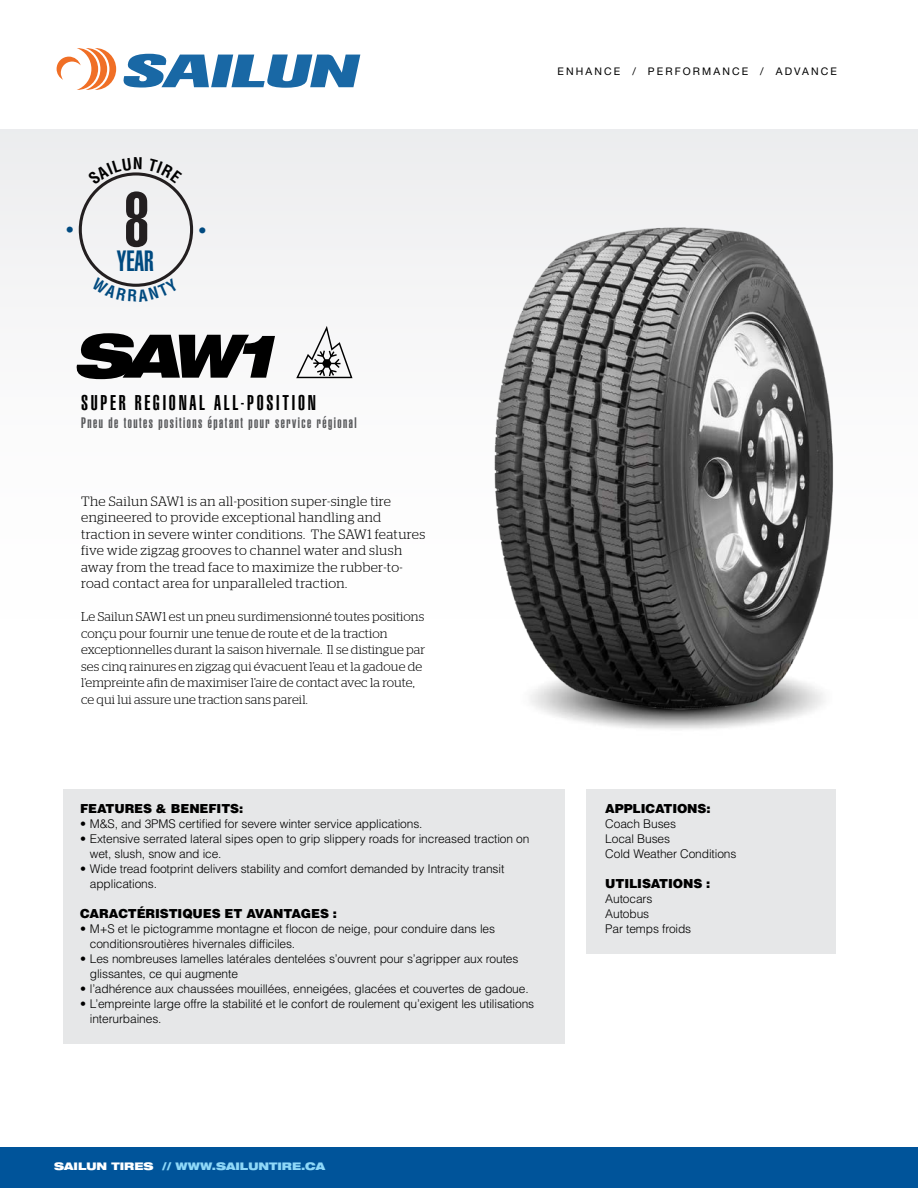
<style>
.page{position:relative;width:918px;height:1188px;background:#fff}
.page>*{position:absolute;margin:0;border:0;box-sizing:border-box;transform-origin:0 0}
.t1{font:76.5px "Helvetica LT Std Ultra Comp";color:#231f20}
.t2{font:italic 900 expanded 60.15px "Helvetica Neue LT Std";color:#000}
.t3{font:28.8px "Helvetica LT Std Ultra Comp";color:#004a80}
.t4{font:21px "Helvetica LT Std Ultra Comp";letter-spacing:.13em;color:#000}
.t5{font:700 condensed 16.05px "Helvetica LT Std";color:#004a80}
.t6{font:15px "Helvetica LT Std Ultra Comp";letter-spacing:.1em;color:#58595b}
.t7{font:300 13.5px/16.5px "Stag";letter-spacing:.03em;color:#000}
.t8{font:300 12.75px/16.5px "Stag";letter-spacing:.01em;color:#000}
.t9{font:900 12.45px "Helvetica LT Std";letter-spacing:-.01em;color:#000}
.t10{font:300 12px/15px "Helvetica LT Std";letter-spacing:-.01em;color:#000}
.t11{font:900 expanded 10.5px "Helvetica Neue LT Std";color:#8ed8f8}
.t12{font:10.5px "Helvetica Neue LT Std";letter-spacing:.2em;color:#000}
.s1{color:#fff}
</style>
<div class="page">
<div style="left:0;top:1148px;width:918px;height:40px;background:#00549a"></div>
<div style="left:0;top:129px;width:918px;height:520px;background:#f8f8f9"></div>
<svg style="left:123px;top:54px;width:237px;height:34px"></svg>
<svg style="left:57px;top:48px;width:59px;height:42px"></svg>
<div style="left:64px;top:789px;width:501px;height:255px;background:#e6e7e8"></div>
<div style="left:586px;top:789px;width:250px;height:165px;background:#e6e7e8"></div>
<img style="left:494px;top:227px;width:339px;height:502px">
<svg style="left:296px;top:326px;width:56px;height:52px"></svg>
<svg style="left:104px;top:277px;width:64px;height:10px"></svg>
<svg style="left:88px;top:157px;width:54px;height:28px"></svg>
<svg style="left:148px;top:159px;width:34px;height:24px"></svg>
<p class="t12" style="left:558px;top:65px;width:63px">ENHANCE</p>
<p class="t12" style="left:632px;top:65px;width:116px">/ PE RFORMANCE</p>
<p class="t12" style="left:760px;top:65px;width:77px">/ ADVANCE</p>
<h1 class="t1" style="left:124px;top:176px;width:27px">8</h1>
<h3 class="t3" style="left:117px;top:244px;width:38px">YEAR</h3>
<h3 class="t5" style="left:213px;top:227px;width:8px;rotate:90deg">•</h3>
<h2 class="t2" style="left:73px;top:317px;width:202px">SAW1</h2>
<h3 class="t4" style="left:81px;top:391px;width:237px">Super Regional All-Position</h3>
<p class="t6" style="left:81px;top:414px;width:277px">Pneu de toutes positions épatant pour service régional</p>
<p class="t7" style="left:81px;top:493px;width:346px">The Sailun SAW1 is an all-position super-single tire engineered to provide exceptional handling and traction in severe winter conditions. The SAW1 features five wide zigzag grooves to channel water and slush away from the tread face to maximize the rubber-to&shy;road contact area for unparalleled traction.</p>
<p class="t8" style="left:81px;top:608px;width:346px">Le Sailun SAW1 est un pneu surdimensionné toutes positions conçu pour fournir une tenue de route et de la traction exceptionnelles durant la saison hivernale. Il se distingue par ses cinq rainures en zigzag qui évacuent l’eau et la gadoue de l’empreinte afin de maximiser l’aire de contact avec la route, ce qui lui assure une traction sans pareil.</p>
<p class="t9" style="left:80px;top:801px;width:165px">FEATURES &amp; BENEFITS:</p>
<p class="t10" style="left:80px;top:816px;width:344px">• M&amp;S, and 3PMS certified for severe winter service applications.</p>
<p class="t10" style="left:90px;top:831px;width:441px;text-indent:-10px">• Extensive serrated lateral sipes open to grip slippery roads for increased traction on wet, slush, snow and ice.</p>
<p class="t10" style="left:90px;top:861px;width:416px;text-indent:-10px">• Wide tread footprint delivers stability and comfort demanded by Intracity transit applications.</p>
<p class="t9" style="left:80px;top:906px;width:258px">CARACTÉRISTIQUES ET AVANTAGES :</p>
<p class="t10" style="left:90px;top:921px;width:407px;text-indent:-10px">• M+S et le pictogramme montagne et flocon de neige, pour conduire dans les conditionsroutières hivernales difficiles.</p>
<p class="t10" style="left:90px;top:951px;width:430px;text-indent:-10px">• Les nombreuses lamelles latérales dentelées s’ouvrent pour s’agripper aux routes glissantes, ce qui augmente</p>
<p class="t10" style="left:80px;top:981px;width:450px">• l’adhérence aux chaussées mouillées, enneigées, glacées et couvertes de gadoue.</p>
<p class="t10" style="left:90px;top:996px;width:446px;text-indent:-10px">• L’empreinte large offre la stabilité et le confort de roulement qu’exigent les utilisations interurbaines.</p>
<p class="t9" style="left:605px;top:801px;width:107px">APPLICATIONS:</p>
<p class="t10" style="left:605px;top:816px;width:133px">Coach Buses<br>Local Buses<br>Cold Weather Conditions</p>
<p class="t9" style="left:605px;top:876px;width:107px">UTILISATIONS :</p>
<p class="t10" style="left:605px;top:891px;width:87px">Autocars<br>Autobus<br>Par temps froids</p>
<p class="t11" style="left:54px;top:1159px;width:273px"><span class="s1">SAILUN TIRES</span> // WWW.SAILUNTIRE.CA</p>
</div>
